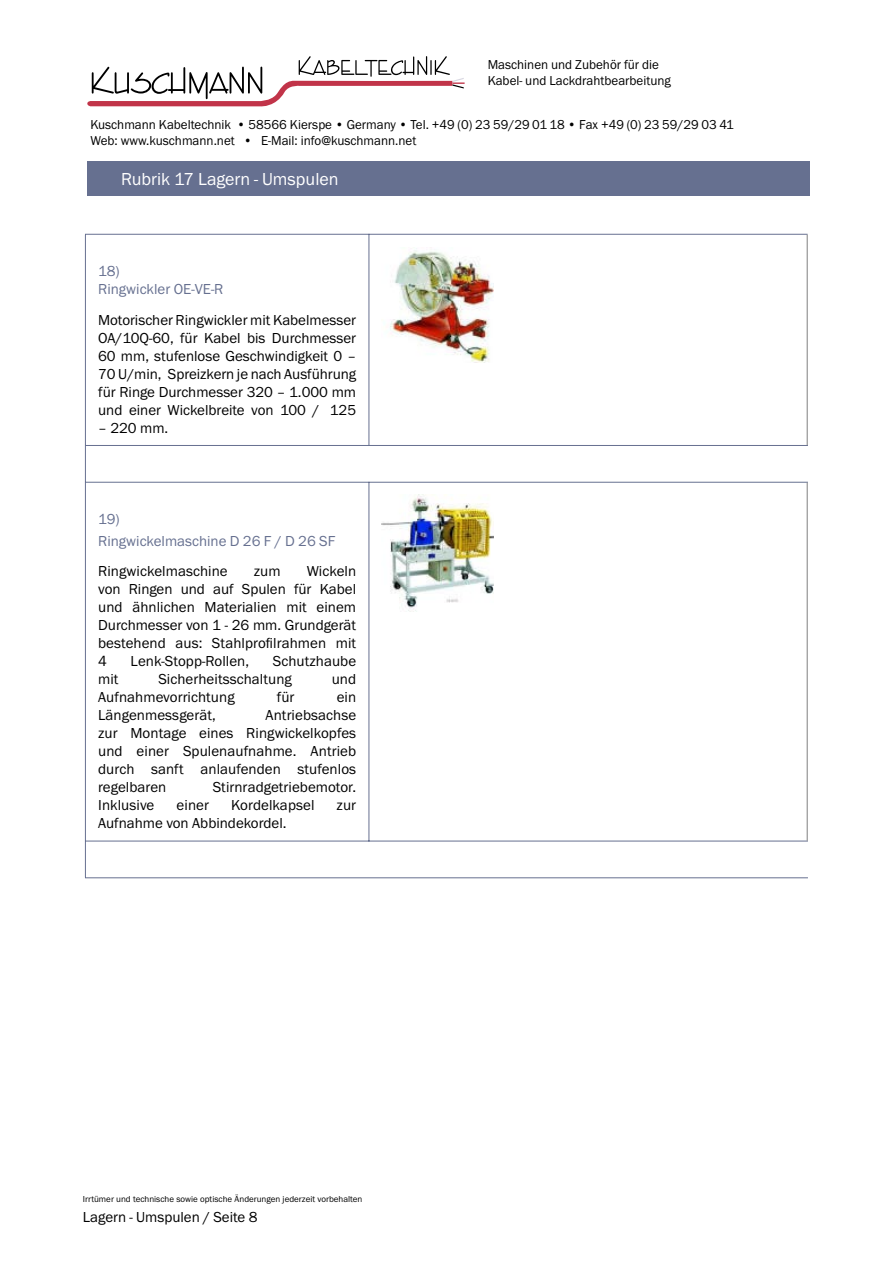
<style>
.page{position:relative;width:893px;height:1263px;background:#fff}
.page>*{position:absolute;margin:0;border:0;box-sizing:border-box;transform-origin:0 0}
.t1{font:18px "Franklin Gothic";color:#fff}
.t2{font:15px/18px "Franklin Gothic";letter-spacing:.005em;color:#000;text-align:justify}
.t3{font:15px/18px "Franklin Gothic";color:#667090}
.t4{font:13.35px/16px "Franklin Gothic";color:#000}
.t5{font:9px "Franklin Gothic";color:#000}
</style>
<div class="page">
<svg style="left:87px;top:56px;width:378px;height:51px"></svg>
<div style="left:87px;top:162px;width:723px;height:34px;background:#667090"></div>
<hr style="left:85px;top:234px;width:284px;height:1px;background:#667090">
<hr style="left:85px;top:235px;width:1px;height:210px;background:#667090">
<hr style="left:369px;top:234px;width:438px;height:1px;background:#667090">
<hr style="left:369px;top:234px;width:1px;height:212px;background:#667090">
<hr style="left:85px;top:445px;width:284px;height:1px;background:#667090">
<hr style="left:85px;top:446px;width:1px;height:36px;background:#667090">
<hr style="left:369px;top:445px;width:439px;height:1px;background:#667090">
<hr style="left:85px;top:482px;width:284px;height:1px;background:#667090">
<hr style="left:85px;top:483px;width:1px;height:358px;background:#667090">
<hr style="left:369px;top:482px;width:439px;height:1px;background:#667090">
<hr style="left:369px;top:482px;width:1px;height:359px;background:#667090">
<hr style="left:85px;top:841px;width:284px;height:1px;background:#667090">
<hr style="left:85px;top:841px;width:1px;height:36px;background:#667090">
<hr style="left:369px;top:841px;width:439px;height:1px;background:#667090">
<hr style="left:85px;top:877px;width:284px;height:1px;background:#667090">
<hr style="left:369px;top:877px;width:439px;height:1px;background:#667090">
<hr style="left:807px;top:235px;width:1px;height:210px;background:#808080">
<hr style="left:807px;top:483px;width:1px;height:358px;background:#808080">
<img style="left:390px;top:248px;width:104px;height:115px">
<img style="left:382px;top:495px;width:112px;height:117px">
<p class="t4" style="left:488px;top:56px;width:185px">Maschinen und Zubehör für die<br>Kabel- und Lackdrahtbearbeitung</p>
<p class="t4" style="left:90px;top:117px;width:645px">Kuschmann Kabeltechnik • 58566 Kierspe • Germany • Tel. +49 (0) 23 59/29 01 18 • Fax +49 (0) 23 59/29 03 41<br>Web: www.kuschmann.net • E-Mail: info@kuschmann.net</p>
<p class="t1" style="left:121px;top:169px;width:219px">Rubrik 17 Lagern - Umspulen</p>
<p class="t3" style="left:98px;top:262px;width:127px">18)<br>Ringwickler OE-VE-R</p>
<p class="t2" style="left:98px;top:311px;width:260px">Motorischer Ringwickler mit Kabelmesser OA/10Q-60, für Kabel bis Durchmesser 60 mm, stufenlose Geschwindigkeit 0 – 70 U/min, Spreizkern je nach Ausführung für Ringe Durchmesser 320 – 1.000 mm und einer Wickelbreite von 100 / 125</p>
<p class="t2" style="left:98px;top:419px;width:72px">– 220 mm.</p>
<p class="t3" style="left:98px;top:508px;width:239px;line-height:21.6px">19)<br>Ringwickelmaschine D 26 F / D 26 SF</p>
<p class="t2" style="left:98px;top:562px;width:131px">Ringwickelmaschine</p>
<p class="t2" style="left:254px;top:562px;width:28px">zum</p>
<p class="t2" style="left:98px;top:562px;width:260px;text-indent:209px">Wickeln von Ringen und auf Spulen für Kabel und ähnlichen Materialien mit einem Durchmesser von 1 - 26 mm. Grundgerät bestehend aus: Stahlprofilrahmen mit 4</p>
<p class="t2" style="left:131px;top:652px;width:120px">Lenk-Stopp-Rollen,</p>
<p class="t2" style="left:273px;top:652px;width:85px">Schutzhaube</p>
<p class="t2" style="left:98px;top:670px;width:22px">mit</p>
<p class="t2" style="left:158px;top:670px;width:135px">Sicherheitsschaltung</p>
<p class="t2" style="left:332px;top:670px;width:26px">und</p>
<p class="t2" style="left:98px;top:688px;width:138px">Aufnahmevorrichtung</p>
<p class="t2" style="left:277px;top:688px;width:19px">für</p>
<p class="t2" style="left:337px;top:688px;width:21px">ein</p>
<p class="t2" style="left:98px;top:706px;width:119px">Längenmessgerät,</p>
<p class="t2" style="left:98px;top:706px;width:259px;text-indent:167px">Antriebsachse zur Montage eines Ringwickelkopfes und einer Spulenaufnahme. Antrieb durch sanft anlaufenden stufenlos regelbaren</p>
<p class="t2" style="left:213px;top:778px;width:145px">Stirnradgetriebemotor.</p>
<p class="t2" style="left:98px;top:796px;width:58px">Inklusive</p>
<p class="t2" style="left:177px;top:796px;width:34px">einer</p>
<p class="t2" style="left:231px;top:796px;width:85px">Kordelkapsel</p>
<p class="t2" style="left:337px;top:796px;width:21px">zur</p>
<p class="t2" style="left:98px;top:814px;width:190px">Aufnahme von Abbindekordel.</p>
<p class="t5" style="left:83px;top:1194px;width:281px">Irrtümer und technische sowie optische Änderungen jederzeit vorbehalten</p>
<p class="t2" style="left:83px;top:1208px;width:176px">Lagern - Umspulen / Seite 8</p>
</div>
